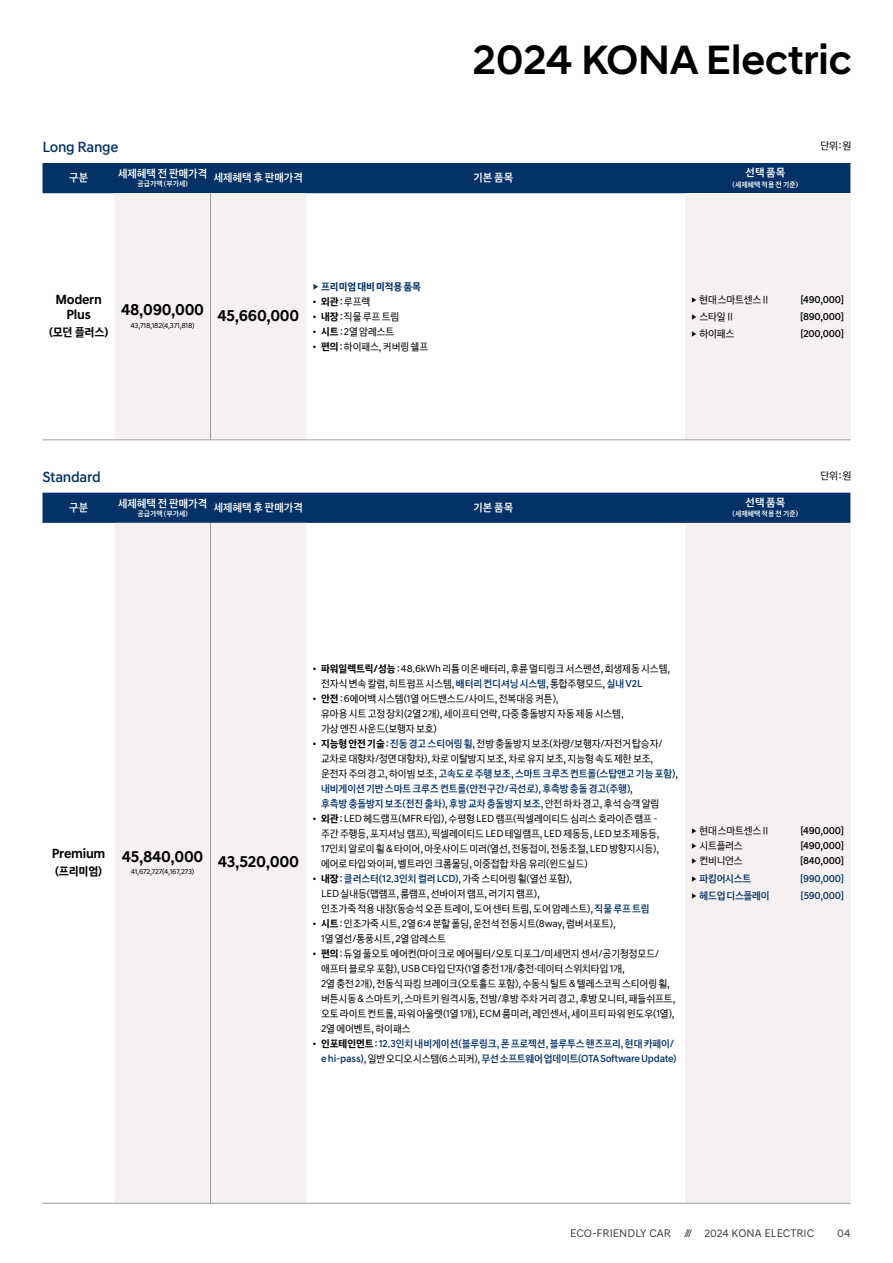
<style>
.page{position:relative;width:893px;height:1263px;background:#fff}
.page>*{position:absolute;margin:0;border:0;box-sizing:border-box;transform-origin:0 0}
.t1{font:500 41.7px "Hyundai Sans Head";color:#000}
.t2{font:16.5px "Hyundai Sans Text KROTF Bold";letter-spacing:-.02em;color:#000}
.t3{font:15px "Hyundai Sans Text KROTF Medium";letter-spacing:-.02em;color:#053266}
.t4{font:13.5px/14.7px "Hyundai Sans Text KROTF Bold";letter-spacing:-.02em;color:#000;text-align:center}
.t5{font:12px "Hyundai Sans Text KROTF Bold";letter-spacing:-.02em;color:#000}
.t6{font:11.25px "Hyundai Sans Text KROTF Medium";letter-spacing:.005em;color:#fff}
.t7{font:11.25px "Hyundai Sans Text KROTF Regular";color:#3c3c3b}
.t8{font:10.5px/15px "Hyundai Sans Text KROTF Regular";letter-spacing:-.01em;color:#000}
.t9{font:10.5px/15px "Hyundai Sans Text KROTF Medium";letter-spacing:-.01em;color:#053266}
.t10{font:10.5px "Hyundai Sans Text KROTF Medium";letter-spacing:-.025em;color:#000}
.t11{font:10.5px "Hyundai Sans Text KROTF Bold";letter-spacing:-.01em;color:#053266}
.t12{font:7.5px "Hyundai Sans Text KROTF Regular";letter-spacing:-.025em;color:#000}
.t13{font:7.5px "Hyundai Sans Text KROTF Medium";letter-spacing:.005em;color:#fff}
.s1{font-family:"Hyundai Sans Text KROTF Regular";font-size:7.5px}
.s2{font-family:"Hyundai Sans Text KROTF Bold"}
.s3{font-size:6.75px}
.s4{font-family:"Hyundai Sans Text KROTF Medium";color:#053266}
.s5{font-family:"Hyundai Sans Text KROTF Regular";color:#000}
.s6{font-family:"Hyundai Sans Text KROTF Bold";color:#000}
.s7{font-family:"Hyundai Sans Text KROTF Regular";font-size:6.75px;color:#000}
</style>
<div class="page">
<div style="left:43px;top:163px;width:807px;height:30px;background:#053266"></div>
<div style="left:115px;top:193px;width:191px;height:247px;background:#f4f1f0"></div>
<div style="left:685px;top:193px;width:165px;height:247px;background:#f4f1f0"></div>
<hr style="left:43px;top:440px;width:72px;height:1px;background:#9d9d9c">
<hr style="left:115px;top:440px;width:95px;height:1px;background:#9d9d9c">
<hr style="left:210px;top:440px;width:96px;height:1px;background:#9d9d9c">
<hr style="left:306px;top:440px;width:379px;height:1px;background:#9d9d9c">
<hr style="left:685px;top:440px;width:165px;height:1px;background:#9d9d9c">
<hr style="left:210px;top:193px;width:1px;height:247px;background:#9d9d9c">
<div style="left:43px;top:493px;width:807px;height:30px;background:#053266"></div>
<div style="left:115px;top:523px;width:191px;height:680px;background:#f4f1f0"></div>
<div style="left:685px;top:523px;width:165px;height:680px;background:#f4f1f0"></div>
<hr style="left:43px;top:1203px;width:72px;height:1px;background:#9d9d9c">
<hr style="left:115px;top:1203px;width:95px;height:1px;background:#9d9d9c">
<hr style="left:210px;top:1203px;width:96px;height:1px;background:#9d9d9c">
<hr style="left:306px;top:1203px;width:379px;height:1px;background:#9d9d9c">
<hr style="left:685px;top:1203px;width:165px;height:1px;background:#9d9d9c">
<hr style="left:210px;top:523px;width:1px;height:680px;background:#9d9d9c">
<h3 class="t3" style="left:43px;top:138px;width:78px">Long Range</h3>
<h1 class="t1" style="left:473px;top:35px;width:380px">2024 KONA Electric</h1>
<p class="t8" style="left:820px;top:138px;width:32px">단위 : 원</p>
<p class="t6" style="left:214px;top:170px;width:91px">세제혜택 후 판매가격</p>
<p class="t6" style="left:473px;top:170px;width:41px">기본 품목</p>
<p class="t6" style="left:745px;top:165px;width:41px">선택 품목</p>
<p class="t13" style="left:733px;top:179px;width:67px">(세제혜택 적용 전 기준)</p>
<p class="t6" style="left:69px;top:170px;width:21px">구분</p>
<p class="t6" style="left:118px;top:166px;width:91px">세제혜택 전 판매가격</p>
<p class="t13" style="left:137px;top:179px;width:52px">공급가액 (부가세)</p>
<p class="t4" style="left:56px;top:292px;width:48px">Modern<br>Plus</p>
<p class="t5" style="left:49px;top:324px;width:61px">(모던 플러스)</p>
<h2 class="t2" style="left:121px;top:299px;width:84px">48,090,000</h2>
<p class="t12" style="left:131px;top:321px;width:65px">43,718,182(4,371,818)</p>
<h2 class="t2" style="left:218px;top:305px;width:83px">45,660,000</h2>
<p class="t11" style="left:313px;top:280px;width:110px"><span class="s1">▶</span> 프리미엄 대비 미적용 품목</p>
<p class="t8" style="left:313px;top:294px;width:59px">• <span class="s2">외관</span> : 루프랙</p>
<p class="t8" style="left:313px;top:309px;width:88px">• <span class="s2">내장</span> : 직물 루프 트림</p>
<p class="t8" style="left:312px;top:324px;width:83px">• <span class="s2">시트</span> : 2열 암레스트</p>
<p class="t8" style="left:312px;top:339px;width:117px">• <span class="s2">편의</span> : 하이패스, 커버링 쉘프</p>
<h3 class="t3" style="left:43px;top:468px;width:60px">Standard</h3>
<p class="t8" style="left:691px;top:292px;width:81px"><span class="s3">▶</span> 현대 스마트센스Ⅱ</p>
<p class="t10" style="left:800px;top:293px;width:45px">[490,000]</p>
<p class="t8" style="left:691px;top:309px;width:45px"><span class="s3">▶</span> 스타일Ⅱ</p>
<p class="t10" style="left:800px;top:310px;width:45px">[890,000]</p>
<p class="t8" style="left:691px;top:326px;width:45px"><span class="s3">▶</span> 하이패스</p>
<p class="t10" style="left:800px;top:327px;width:45px">[200,000]</p>
<p class="t8" style="left:820px;top:468px;width:32px">단위 : 원</p>
<p class="t6" style="left:214px;top:500px;width:91px">세제혜택 후 판매가격</p>
<p class="t6" style="left:473px;top:500px;width:41px">기본 품목</p>
<p class="t6" style="left:745px;top:495px;width:41px">선택 품목</p>
<p class="t13" style="left:733px;top:509px;width:67px">(세제혜택 적용 전 기준)</p>
<p class="t6" style="left:69px;top:500px;width:21px">구분</p>
<p class="t6" style="left:118px;top:496px;width:91px">세제혜택 전 판매가격</p>
<p class="t13" style="left:137px;top:508px;width:52px">공급가액 (부가세)</p>
<p class="t4" style="left:52px;top:846px;width:55px">Premium</p>
<p class="t5" style="left:55px;top:863px;width:49px">(프리미엄)</p>
<h2 class="t2" style="left:122px;top:846px;width:83px">45,840,000</h2>
<p class="t12" style="left:131px;top:867px;width:65px">41,672,727(4,167,273)</p>
<h2 class="t2" style="left:218px;top:851px;width:83px">43,520,000</h2>
<p class="t8" style="left:321px;top:661px;width:351px;text-indent:-9px">• <span class="s2">파워일렉트릭/성능</span> : 48.6kWh 리튬 이온 배터리, 후륜 멀티링크 서스펜션, 회생제동 시스템, 전자식 변속 칼럼, 히트펌프 시스템, <span class="s4">배터리 컨디셔닝 시스템</span>, 통합주행모드, <span class="s4">실내 V2L</span></p>
<p class="t8" style="left:321px;top:691px;width:304px;text-indent:-9px">• <span class="s2">안전</span> : 6에어백 시스템(1열 어드밴스드/사이드, 전복대응 커튼),<br>유아용 시트 고정 장치(2열 2개), 세이프티 언락, 다중 충돌방지 자동 제동 시스템, 가상 엔진 사운드(보행자 보호)</p>
<p class="t8" style="left:312px;top:736px;width:352px;text-align:center">• <span class="s2">지능형 안전 기술</span> : <span class="s4">진동 경고 스티어링 휠</span>, 전방 충돌방지 보조(차량/보행자/자전거 탑승자/ 교차로 대향차/정면 대향차), 차로 이탈방지 보조, 차로 유지 보조, 지능형 속도 제한 보조,</p>
<p class="t9" style="left:321px;top:766px;width:359px"><span class="s5">운전자 주의 경고, 하이빔 보조,</span> 고속도로 주행 보조<span class="s5">,</span> 스마트 크루즈 컨트롤(스탑앤고 기능 포함)<span class="s5">, </span>내비게이션 기반 스마트 크루즈 컨트롤(안전구간/곡선로)<span class="s5">,</span> 후측방 충돌 경고(주행)<span class="s5">,<br></span>후측방 충돌방지 보조(전진 출차)<span class="s5">,</span> 후방 교차 충돌방지 보조<span class="s5">, 안전 하차 경고, 후석 승객 알림</span></p>
<p class="t8" style="left:321px;top:811px;width:340px;text-indent:-9px">• <span class="s2">외관</span> : LED 헤드램프(MFR 타입), 수평형 LED 램프(픽셀레이티드 심리스 호라이즌 램프 – 주간 주행등, 포지셔닝 램프), 픽셀레이티드 LED 테일램프, LED 제동등, LED 보조제동등, 17인치 알로이 휠 &amp; 타이어, 아웃사이드 미러(열선, 전동접이, 전동조절, LED 방향지시등), 에어로 타입 와이퍼, 벨트라인 크롬몰딩, 이중접합 차음 유리(윈드실드)</p>
<p class="t8" style="left:321px;top:871px;width:330px;text-indent:-9px">• <span class="s2">내장</span> : <span class="s4">클러스터(12.3인치 컬러 LCD)</span>, 가죽 스티어링 휠(열선 포함),<br>LED 실내등(맵램프, 룸램프, 선바이저 램프, 러기지 램프),<br>인조가죽 적용 내장(동승석 오픈 트레이, 도어 센터 트림, 도어 암레스트), <span class="s4">직물 루프 트림</span></p>
<p class="t8" style="left:321px;top:916px;width:296px;text-indent:-9px">• <span class="s2">시트</span> : 인조가죽 시트, 2열 6:4 분할 폴딩, 운전석 전동시트(8way, 럼버서포트),<br>1열 열선/통풍시트, 2열 암레스트</p>
<p class="t8" style="left:321px;top:946px;width:356px;text-indent:-9px">• <span class="s2">편의</span> : 듀얼 풀오토 에어컨(마이크로 에어필터/오토 디포그/미세먼지 센서/공기청정모드/ 애프터 블로우 포함), USB C타입 단자(1열 충전 1개/충전·데이터 스위치타입 1개,<br>2열 충전 2개), 전동식 파킹 브레이크(오토홀드 포함), 수동식 틸트 &amp; 텔레스코픽 스티어링 휠, 버튼시동 &amp; 스마트키, 스마트키 원격시동, 전방/후방 주차 거리 경고, 후방 모니터, 패들쉬프트, 오토 라이트 컨트롤, 파워 아울렛(1열 1개), ECM 룸미러, 레인센서, 세이프티 파워 윈도우(1열), 2열 에어벤트, 하이패스</p>
<p class="t9" style="left:312px;top:1036px;width:366px;text-align:right"><span class="s5">•</span> <span class="s6">인포테인먼트</span> <span class="s5">:</span> 12.3인치 내비게이션(블루링크, 폰 프로젝션, 블루투스 핸즈프리, 현대 카페이/ e hi-pass)<span class="s5">, 일반 오디오 시스템(6 스피커),</span> 무선 소프트웨어 업데이트(OTA Software Update)</p>
<p class="t8" style="left:691px;top:823px;width:81px"><span class="s3">▶</span> 현대 스마트센스Ⅱ</p>
<p class="t10" style="left:800px;top:824px;width:45px">[490,000]</p>
<p class="t8" style="left:691px;top:838px;width:53px"><span class="s3">▶</span> 시트플러스</p>
<p class="t10" style="left:800px;top:839px;width:45px">[490,000]</p>
<p class="t8" style="left:691px;top:853px;width:53px"><span class="s3">▶</span> 컨비니언스</p>
<p class="t10" style="left:800px;top:854px;width:45px">[840,000]</p>
<p class="t9" style="left:691px;top:871px;width:62px"><span class="s7">▶</span> 파킹어시스트</p>
<p class="t9" style="left:800px;top:871px;width:45px">[990,000]</p>
<p class="t9" style="left:691px;top:888px;width:80px"><span class="s7">▶</span> 헤드업 디스플레이</p>
<p class="t9" style="left:801px;top:888px;width:45px">[590,000]</p>
<p class="t7" style="left:570px;top:1226px;width:246px">ECO-FRIENDLY CAR /// 2024 KONA ELECTRIC</p>
<p class="t7" style="left:837px;top:1226px;width:15px">04</p>
</div>
